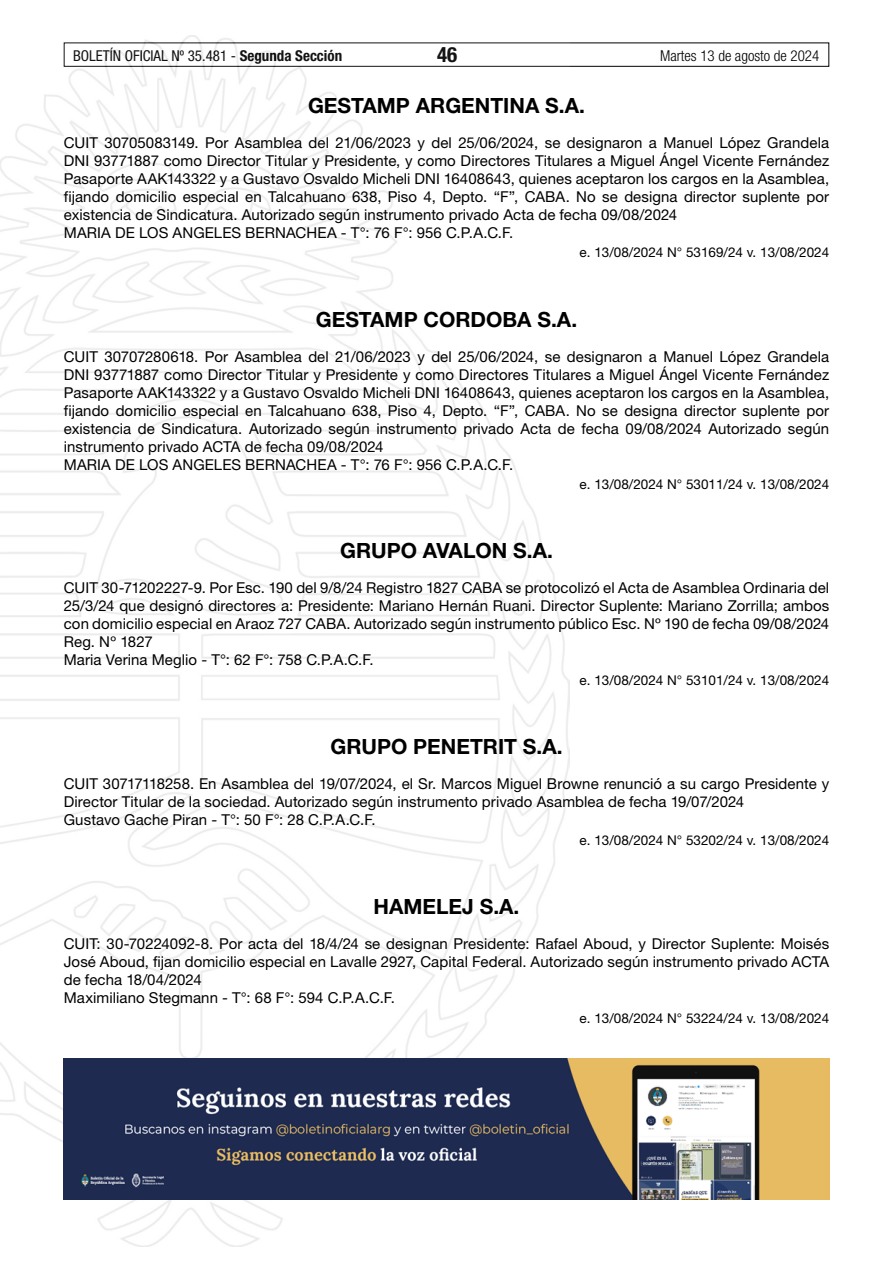
<style>
.page{position:relative;width:893px;height:1263px;background:#fff}
.page>*{position:absolute;margin:0;border:0;box-sizing:border-box;transform-origin:0 0}
.t1{font:700 21px "Helvetica Neue LT Std";color:#000}
.t2{font:700 condensed 21px "Helvetica Neue LT Std";color:#000}
.t3{font:15px/18px "Helvetica Neue LT Std";letter-spacing:.005em;color:#000}
.t4{font:condensed 15px "Helvetica Neue LT Std";color:#000}
.t5{font:300 condensed 15px "Helvetica Neue LT Std";color:#000}
.t6{font:13.5px "Helvetica Neue LT Std";color:#000}
.s1{font-weight:700}
</style>
<div class="page">
<div style="left:64px;top:43px;width:765px;height:24px;border:1px solid #000"></div>
<img style="left:0;top:35px;width:569px;height:1211px">
<img style="left:64px;top:1059px;width:765px;height:140px">
<p class="t4" style="left:73px;top:47px;width:271px">BOLETÍN OFICIAL Nº 35.481 - <span class="s1">Segunda Sección</span></p>
<h1 class="t2" style="left:437px;top:42px;width:22px">46</h1>
<p class="t5" style="left:660px;top:47px;width:161px">Martes 13 de agosto de 2024</p>
<h1 class="t1" style="left:308px;top:92px;width:278px">GESTAMP ARGENTINA S.A.</h1>
<p class="t3" style="left:64px;top:133px;width:767px">CUIT 30705083149. Por Asamblea del 21/06/2023 y del 25/06/2024, se designaron a Manuel López Grandela DNI 93771887 como Director Titular y Presidente, y como Directores Titulares a Miguel Ángel Vicente Fernández Pasaporte AAK143322 y a Gustavo Osvaldo Micheli DNI 16408643, quienes aceptaron los cargos en la Asamblea, fijando domicilio especial en Talcahuano 638, Piso 4, Depto. “F”, CABA. No se designa director suplente por existencia de Sindicatura. Autorizado según instrumento privado Acta de fecha 09/08/2024<br>MARIA DE LOS ANGELES BERNACHEA - T°: 76 F°: 956 C.P.A.C.F.</p>
<p class="t6" style="left:580px;top:244px;width:251px">e. 13/08/2024 N° 53169/24 v. 13/08/2024</p>
<h1 class="t1" style="left:316px;top:306px;width:263px">GESTAMP CORDOBA S.A.</h1>
<p class="t3" style="left:64px;top:347px;width:767px">CUIT 30707280618. Por Asamblea del 21/06/2023 y del 25/06/2024, se designaron a Manuel López Grandela DNI 93771887 como Director Titular y Presidente y como Directores Titulares a Miguel Ángel Vicente Fernández Pasaporte AAK143322 y a Gustavo Osvaldo Micheli DNI 16408643, quienes aceptaron los cargos en la Asamblea, fijando domicilio especial en Talcahuano 638, Piso 4, Depto. “F”, CABA. No se designa director suplente por existencia de Sindicatura. Autorizado según instrumento privado Acta de fecha 09/08/2024 Autorizado según instrumento privado ACTA de fecha 09/08/2024<br>MARIA DE LOS ANGELES BERNACHEA - T°: 76 F°: 956 C.P.A.C.F.</p>
<p class="t6" style="left:580px;top:476px;width:251px">e. 13/08/2024 N° 53011/24 v. 13/08/2024</p>
<h1 class="t1" style="left:340px;top:538px;width:214px">GRUPO AVALON S.A.</h1>
<p class="t3" style="left:64px;top:579px;width:767px">CUIT 30-71202227-9. Por Esc. 190 del 9/8/24 Registro 1827 CABA se protocolizó el Acta de Asamblea Ordinaria del 25/3/24 que designó directores a: Presidente: Mariano Hernán Ruani. Director Suplente: Mariano Zorrilla; ambos con domicilio especial en Araoz 727 CABA. Autorizado según instrumento público Esc. Nº 190 de fecha 09/08/2024<br>Reg. Nº 1827<br>Maria Verina Meglio - T°: 62 F°: 758 C.P.A.C.F.</p>
<p class="t6" style="left:580px;top:672px;width:251px">e. 13/08/2024 N° 53101/24 v. 13/08/2024</p>
<h1 class="t1" style="left:330px;top:734px;width:234px">GRUPO PENETRIT S.A.</h1>
<p class="t3" style="left:64px;top:775px;width:767px">CUIT 30717118258. En Asamblea del 19/07/2024, el Sr. Marcos Miguel Browne renunció a su cargo Presidente y<br>Director Titular de la sociedad. Autorizado según instrumento privado Asamblea de fecha 19/07/2024<br>Gustavo Gache Piran - T°: 50 F°: 28 C.P.A.C.F.</p>
<p class="t6" style="left:580px;top:832px;width:251px">e. 13/08/2024 N° 53202/24 v. 13/08/2024</p>
<h1 class="t1" style="left:374px;top:893px;width:147px">HAMELEJ S.A.</h1>
<p class="t3" style="left:64px;top:934px;width:767px">CUIT: 30-70224092-8. Por acta del 18/4/24 se designan Presidente: Rafael Aboud, y Director Suplente: Moisés José Aboud, fijan domicilio especial en Lavalle 2927, Capital Federal. Autorizado según instrumento privado ACTA de fecha 18/04/2024<br>Maximiliano Stegmann - T°: 68 F°: 594 C.P.A.C.F.</p>
<p class="t6" style="left:580px;top:1010px;width:251px">e. 13/08/2024 N° 53224/24 v. 13/08/2024</p>
</div>
